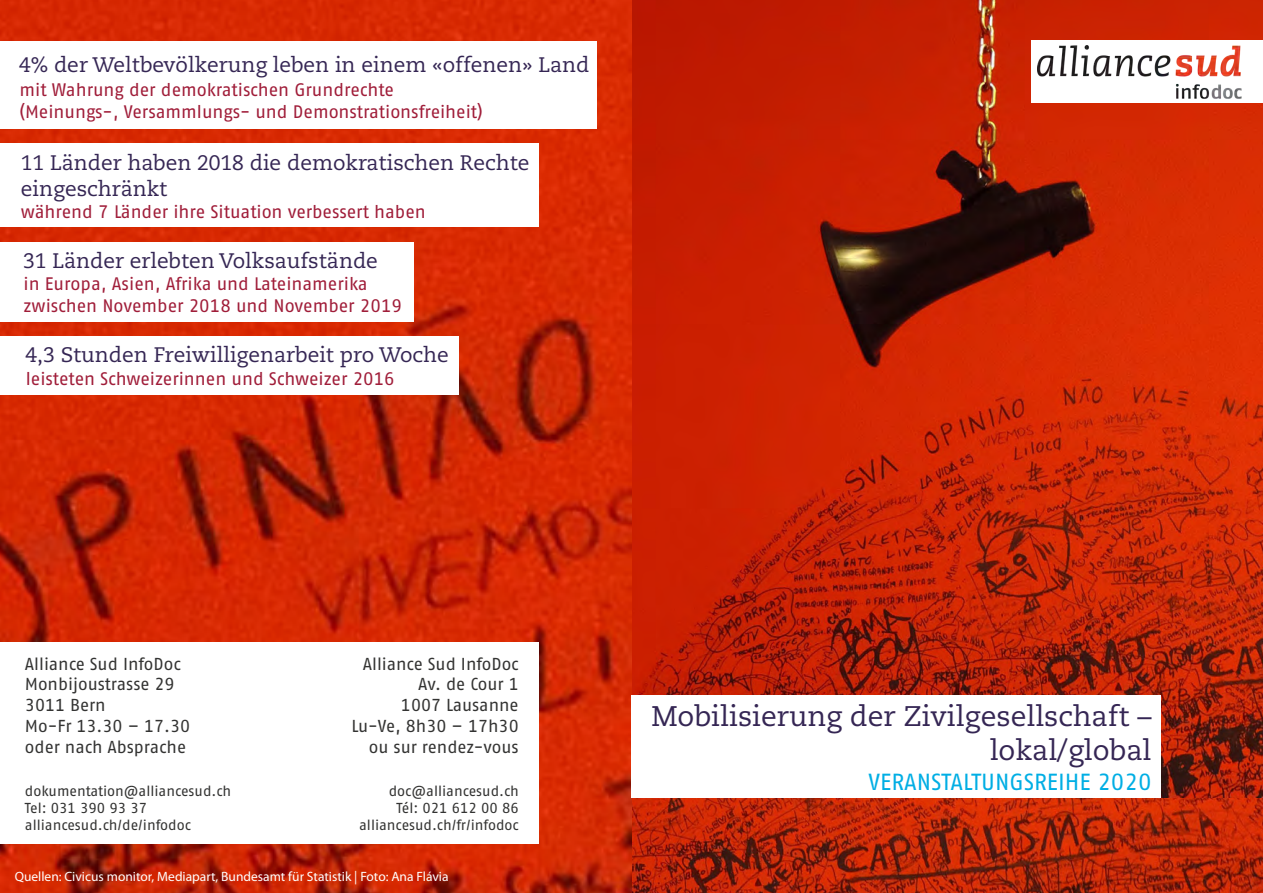
<style>
.page{position:relative;width:1263px;height:893px;background:#fff}
.page>*{position:absolute;margin:0;border:0;box-sizing:border-box;transform-origin:0 0}
.t1{font:28.35px/34px "Caecilia";color:#352654;text-align:right}
.t2{font:23.25px "Fago No Regular TF";color:#00aee4}
.t3{font:21px/26.2px "Caecilia";color:#352654}
.t4{font:18.15px/21.8px "Fago No Regular TF";letter-spacing:-.005em;color:#a01d39}
.t5{font:17.4px/20.9px "Fago No Regular TF";color:#333332}
.t6{font:14.4px/17.4px "Fago No Regular TF";color:#333332}
.t7{font:13.5px "Myriad Pro";color:#fff}
</style>
<div class="page">
<img style="left:632px;top:798px;width:631px;height:95px">
<img style="left:632px;top:0;width:631px;height:798px">
<div style="left:1031px;top:40px;width:232px;height:63px;background:#fff"></div>
<img style="left:1037px;top:46px;width:204px;height:53px">
<img style="left:0;top:0;width:632px;height:893px">
<div style="left:0;top:642px;width:539px;height:201px;background:#fff"></div>
<div style="left:0;top:41px;width:597px;height:88px;background:#fff"></div>
<div style="left:0;top:242px;width:414px;height:79px;background:#fff"></div>
<div style="left:0;top:336px;width:458px;height:58px;background:#fff"></div>
<div style="left:0;top:144px;width:539px;height:83px;background:#fff"></div>
<div style="left:631px;top:695px;width:530px;height:103px;background:#fff"></div>
<p class="t3" style="left:19px;top:52px;width:572px">4% der Weltbevölkerung leben in einem «offenen» Land</p>
<p class="t4" style="left:19px;top:79px;width:465px">mit Wahrung der demokratischen Grundrechte (Meinungs-, Versammlungs- und Demonstrationsfreiheit)</p>
<p class="t3" style="left:21px;top:150px;width:510px">11 Länder haben 2018 die demokratischen Rechte eingeschränkt</p>
<p class="t4" style="left:21px;top:201px;width:406px">während 7 Länder ihre Situation verbessert haben</p>
<p class="t3" style="left:23px;top:248px;width:356px">31 Länder erlebten Volksaufstände</p>
<p class="t4" style="left:24px;top:272px;width:380px">in Europa, Asien, Afrika und Lateinamerika zwischen November 2018 und November 2019</p>
<p class="t3" style="left:26px;top:342px;width:425px">4,3 Stunden Freiwilligenarbeit pro Woche</p>
<p class="t4" style="left:26px;top:367px;width:370px">leisteten Schweizerinnen und Schweizer 2016</p>
<p class="t5" style="left:25px;top:653px;width:167px">Alliance Sud InfoDoc<br>Monbijoustrasse 29<br>3011 Bern<br>Mo-Fr 13.30 – 17.30 oder nach Absprache</p>
<p class="t6" style="left:25px;top:782px;width:208px">dokumentation@alliancesud.ch<br>Tel: 031 390 93 37 alliancesud.ch/de/infodoc</p>
<p class="t6" style="left:359px;top:782px;width:161px;text-align:right">doc@alliancesud.ch<br>Tél: 021 612 00 86 alliancesud.ch/fr/infodoc</p>
<p class="t5" style="left:351px;top:653px;width:169px;text-align:right">Alliance Sud InfoDoc<br>Av. de Cour 1<br>1007 Lausanne<br>Lu-Ve, 8h30 – 17h30 ou sur rendez-vous</p>
<p class="t7" style="left:15px;top:868px;width:435px">Quellen: Civicus monitor, Mediapart, Bundesamt für Statistik | Foto: Ana Flávia</p>
<h1 class="t1" style="left:651px;top:700px;width:502px">Mobilisierung der Zivilgesellschaft – lokal/global</h1>
<p class="t2" style="left:868px;top:769px;width:284px">VERANSTALTUNGSREIHE 2020</p>
</div>
